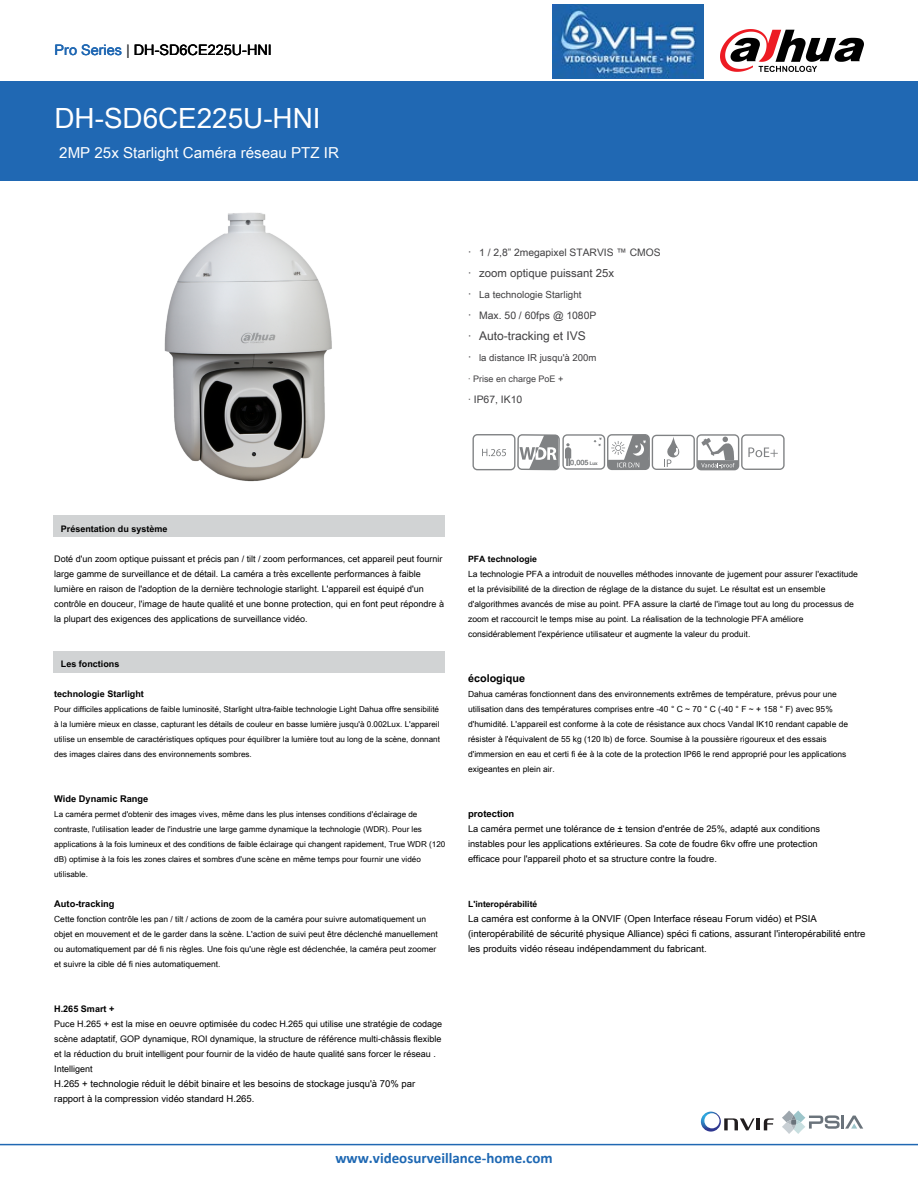
<style>
.page{position:relative;width:918px;height:1188px;background:#fff}
.page>*{position:absolute;margin:0;border:0;box-sizing:border-box;transform-origin:0 0}
.t1{font:27.9px "Arial Unicode MS";color:#fff}
.t2{font:15.15px "Arial Unicode MS";color:#fff}
.t3{font:700 15px "Calibri";color:#1e68b3}
.t4{font:14.4px "Arial Unicode MS";color:#000}
.t5{font:12px "Arial Unicode MS";color:#403f41}
.t6{font:11.4px "Arial Unicode MS";color:#403f41}
.t7{font:700 10.8px "Arial Unicode MS";color:#000}
.t8{font:10.35px "Arial Unicode MS";color:#403f41}
.t9{font:9.75px "Arial Unicode MS";color:#403f41}
.t10{font:9.6px/15px "Arial Unicode MS";color:#000}
.t11{font:9.6px "Arial Unicode MS";color:#403f41}
.t12{font:9.45px/15px "Arial Unicode MS";color:#000}
.t13{font:700 9.45px "Arial Unicode MS";color:#000}
.t14{font:9.3px/15px "Arial Unicode MS";color:#000}
.t15{font:700 9.3px "Arial Unicode MS";color:#000}
.t16{font:9px/15px "Arial Unicode MS";color:#000}
.t17{font:700 9px "Arial Unicode MS";color:#000}
.t18{font:9px "Arial Unicode MS";color:#403f41}
.t19{font:700 8.7px "Arial Unicode MS";color:#000}
.t20{font:8.55px/15px "Arial Unicode MS";color:#000}
.t21{font:700 8.55px "Arial Unicode MS";color:#000}
.t22{font:8.4px/15px "Arial Unicode MS";color:#000}
.t23{font:8.1px/15px "Arial Unicode MS";color:#000;text-align:justify}
.t24{font:7.2px "Arial Unicode MS";color:#808284}
.s1{color:#2068b3}
.s2{color:#626466}
.s3{font-size:11.4px}
.s4{font-size:4.8px}
</style>
<div class="page">
<div style="left:0;top:81px;width:918px;height:100px;background:#2068b3"></div>
<div style="left:53px;top:516px;width:392px;height:21px;background:#d1d3d4"></div>
<div style="left:53px;top:651px;width:392px;height:22px;background:#d1d3d4"></div>
<hr style="left:0;top:1144px;width:918px;height:1px;background:#2068b3">
<svg style="left:720px;top:29px;width:144px;height:43px"></svg>
<svg style="left:782px;top:1111px;width:81px;height:23px"></svg>
<hr style="left:756px;top:1118px;width:4px;height:12px;background:#211d1e">
<svg style="left:764px;top:1118px;width:10px;height:12px"></svg>
<svg style="left:701px;top:1112px;width:54px;height:20px"></svg>
<svg style="left:473px;top:434px;width:312px;height:36px"></svg>
<img style="left:164px;top:212px;width:168px;height:270px">
<img style="left:552px;top:5px;width:152px;height:73px">
<h3 class="t4" style="left:55px;top:40px;width:219px"><span class="s1">Pro Series</span> <span class="s2">|</span> DH-SD6CE225U-HNI</h3>
<h1 class="t1" style="left:55px;top:98px;width:268px">DH-SD6CE225U-HNI</h1>
<h2 class="t2" style="left:59px;top:142px;width:281px">2MP 25x Starlight Caméra réseau PTZ IR</h2>
<p class="t8" style="left:468px;top:245px;width:194px"><span class="s3">·</span> 1 / 2,8” 2megapixel STARVIS ™ CMOS</p>
<h3 class="t6" style="left:468px;top:265px;width:148px">· zoom optique puissant 25x</h3>
<p class="t9" style="left:468px;top:288px;width:115px"><span class="s3">·</span> La technologie Starlight</p>
<p class="t8" style="left:468px;top:308px;width:130px"><span class="s3">·</span> Max. 50 / 60fps @ 1080P</p>
<h3 class="t5" style="left:468px;top:327px;width:119px"><span class="s3">·</span> Auto-tracking et IVS</h3>
<p class="t11" style="left:468px;top:351px;width:130px"><span class="s3">·</span> la distance IR jusqu'à 200m</p>
<p class="t18" style="left:468px;top:372px;width:97px">· Prise en charge PoE +</p>
<p class="t8" style="left:468px;top:392px;width:56px">· IP67, IK10</p>
<p class="t24" style="left:570px;top:458px;width:29px">0,005 <span class="s4">Lux</span></p>
<p class="t17" style="left:61px;top:522px;width:108px">Présentation du système</p>
<p class="t16" style="left:54px;top:550px;width:391px">Doté d'un zoom optique puissant et précis pan / tilt / zoom performances, cet appareil peut fournir large gamme de surveillance et de détail. La caméra a très excellente performances à faible lumière en raison de l'adoption de la dernière technologie starlight. L'appareil est équipé d'un contrôle en douceur, l'image de haute qualité et une bonne protection, qui en font peut répondre à la plupart des exigences des applications de surveillance vidéo.</p>
<p class="t17" style="left:61px;top:657px;width:60px">Les fonctions</p>
<p class="t17" style="left:54px;top:687px;width:91px">technologie Starlight</p>
<p class="t23" style="left:54px;top:701px;width:387px">Pour difficiles applications de faible luminosité, Starlight ultra-faible technologie Light Dahua offre sensibilité à la lumière mieux en classe, capturant les détails de couleur en basse lumière jusqu'à 0.002Lux. L'appareil utilise un ensemble de caractéristiques optiques pour équilibrer la lumière tout au long de la scène, donnant des images claires dans des environnements sombres.</p>
<p class="t15" style="left:54px;top:792px;width:96px">Wide Dynamic Range</p>
<p class="t23" style="left:54px;top:806px;width:393px;text-align:left">La caméra permet d'obtenir des images vives, même dans les plus intenses conditions d'éclairage de contraste, l'utilisation leader de l'industrie une large gamme dynamique la technologie (WDR). Pour les applications à la fois lumineux et des conditions de faible éclairage qui changent rapidement, True WDR (120 dB) optimise à la fois les zones claires et sombres d'une scène en même temps pour fournir une vidéo utilisable.</p>
<p class="t15" style="left:54px;top:897px;width:62px">Auto-tracking</p>
<p class="t22" style="left:54px;top:911px;width:385px">Cette fonction contrôle les pan / tilt / actions de zoom de la caméra pour suivre automatiquement un objet en mouvement et de le garder dans la scène. L'action de suivi peut être déclenché manuellement ou automatiquement par dé fi nis règles. Une fois qu'une règle est déclenchée, la caméra peut zoomer et suivre la cible dé fi nies automatiquement.</p>
<p class="t17" style="left:54px;top:1002px;width:62px">H.265 Smart +</p>
<p class="t16" style="left:54px;top:1015px;width:389px">Puce H.265 + est la mise en oeuvre optimisée du codec H.265 qui utilise une stratégie de codage scène adaptatif, GOP dynamique, ROI dynamique, la structure de référence multi-châssis flexible et la réduction du bruit intelligent pour fournir de la vidéo de haute qualité sans forcer le réseau .<br>Intelligent</p>
<p class="t12" style="left:54px;top:1075px;width:362px">H.265 + technologie réduit le débit binaire et les besoins de stockage jusqu'à 70% par rapport à la compression vidéo standard H.265.</p>
<p class="t19" style="left:468px;top:552px;width:70px">PFA technologie</p>
<p class="t20" style="left:468px;top:566px;width:391px">La technologie PFA a introduit de nouvelles méthodes innovante de jugement pour assurer l'exactitude et la prévisibilité de la direction de réglage de la distance du sujet. Le résultat est un ensemble d'algorithmes avancés de mise au point. PFA assure la clarté de l'image tout au long du processus de zoom et raccourcit le temps mise au point. La réalisation de la technologie PFA améliore considérablement l'expérience utilisateur et augmente la valeur du produit.</p>
<p class="t7" style="left:468px;top:670px;width:59px">écologique</p>
<p class="t22" style="left:468px;top:686px;width:382px">Dahua caméras fonctionnent dans des environnements extrêmes de température, prévus pour une utilisation dans des températures comprises entre -40 ° C ~ 70 ° C (-40 ° F ~ + 158 ° F) avec 95% d'humidité. L'appareil est conforme à la cote de résistance aux chocs Vandal IK10 rendant capable de résister à l'équivalent de 55 kg (120 lb) de force. Soumise à la poussière rigoureux et des essais d'immersion en eau et certi fi ée à la cote de la protection IP66 le rend approprié pour les applications exigeantes en plein air.</p>
<p class="t13" style="left:468px;top:807px;width:48px">protection</p>
<p class="t14" style="left:468px;top:820px;width:354px">La caméra permet une tolérance de ± tension d'entrée de 25%, adapté aux conditions instables pour les applications extérieures. Sa cote de foudre 6kv offre une protection efficace pour l'appareil photo et sa structure contre la foudre.</p>
<p class="t21" style="left:468px;top:898px;width:71px">L'interopérabilité</p>
<p class="t10" style="left:468px;top:910px;width:399px">La caméra est conforme à la ONVIF (Open Interface réseau Forum vidéo) et PSIA (interopérabilité de sécurité physique Alliance) spéci fi cations, assurant l'interopérabilité entre les produits vidéo réseau indépendamment du fabricant.</p>
<h3 class="t3" style="left:335px;top:1147px;width:219px">www.videosurveillance-home.com</h3>
</div>
